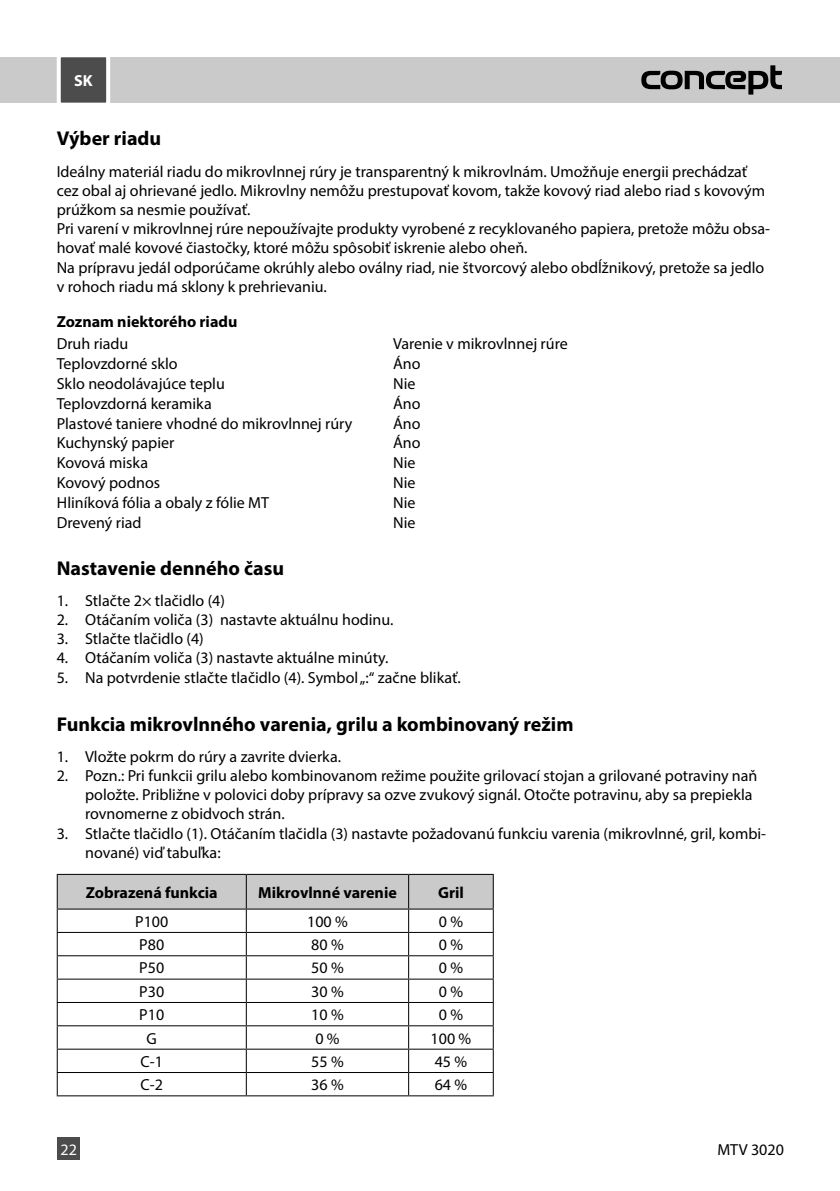
<style>
.page{position:relative;width:840px;height:1191px;background:#fff}
.page>*{position:absolute;margin:0;border:0;box-sizing:border-box;transform-origin:0 0}
.t1{font:700 20px "Myriad Pro";color:#000}
.t2{font:16px/19.2px "Myriad Pro";color:#000}
.t3{font:700 16px "Myriad Pro";color:#000}
.t4{font:700 16px "Myriad Pro";color:#fff}
.t5{font:16px "Myriad Pro";color:#fff}
</style>
<div class="page">
<hr style="left:57px;top:1095px;width:189px;height:1px;background:#000">
<hr style="left:246px;top:1095px;width:162px;height:1px;background:#000">
<hr style="left:408px;top:1095px;width:85px;height:1px;background:#000">
<svg style="left:57px;top:874px;width:436px;height:221px"></svg>
<hr style="left:246px;top:932px;width:162px;height:1px;background:#000">
<div style="left:0;top:57px;width:839px;height:46px;background:#cacaca"></div>
<svg style="left:641px;top:65px;width:140px;height:30px"></svg>
<svg style="left:56px;top:57px;width:54px;height:46px;background:#696969"></svg>
<div style="left:57px;top:1137px;width:23px;height:23px;background:#4c4c4c"></div>
<p class="t4" style="left:74px;top:70px;width:20px">SK</p>
<p class="t1" style="left:57px;top:126px;width:106px">Výber riadu</p>
<p class="t2" style="left:57px;top:161px;width:714px">Ideálny materiál riadu do mikrovlnnej rúry je transparentný k mikrovlnám. Umožňuje energii prechádzať cez obal aj ohrievané jedlo. Mikrovlny nemôžu prestupovať kovom, takže kovový riad alebo riad s kovovým prúžkom sa nesmie používať.<br>Pri varení v mikrovlnnej rúre nepoužívajte produkty vyrobené z recyklovaného papiera, pretože môžu obsa&shy;hovať malé kovové čiastočky, ktoré môžu spôsobiť iskrenie alebo oheň.<br>Na prípravu jedál odporúčame okrúhly alebo oválny riad, nie štvorcový alebo obdĺžnikový, pretože sa jedlo v rohoch riadu má sklony k prehrievaniu.</p>
<p class="t3" style="left:57px;top:311px;width:182px">Zoznam niektorého riadu</p>
<p class="t2" style="left:57px;top:333px;width:73px">Druh riadu</p>
<p class="t2" style="left:393px;top:333px;width:176px">Varenie v mikrovlnnej rúre</p>
<p class="t2" style="left:57px;top:353px;width:122px">Teplovzdorné sklo</p>
<p class="t2" style="left:393px;top:353px;width:29px">Áno</p>
<p class="t2" style="left:57px;top:373px;width:169px">Sklo neodolávajúce teplu</p>
<p class="t2" style="left:393px;top:373px;width:24px">Nie</p>
<p class="t2" style="left:57px;top:393px;width:156px">Teplovzdorná keramika</p>
<p class="t2" style="left:393px;top:393px;width:29px">Áno</p>
<p class="t2" style="left:57px;top:413px;width:297px">Plastové taniere vhodné do mikrovlnnej rúry</p>
<p class="t2" style="left:393px;top:413px;width:29px">Áno</p>
<p class="t2" style="left:57px;top:433px;width:119px">Kuchynský papier</p>
<p class="t2" style="left:393px;top:433px;width:29px">Áno</p>
<p class="t2" style="left:57px;top:453px;width:93px">Kovová miska</p>
<p class="t2" style="left:393px;top:453px;width:24px">Nie</p>
<p class="t2" style="left:57px;top:473px;width:105px">Kovový podnos</p>
<p class="t2" style="left:393px;top:473px;width:24px">Nie</p>
<p class="t2" style="left:57px;top:493px;width:213px">Hliníková fólia a obaly z fólie MT</p>
<p class="t2" style="left:393px;top:493px;width:24px">Nie</p>
<p class="t2" style="left:57px;top:513px;width:86px">Drevený riad</p>
<p class="t2" style="left:393px;top:513px;width:24px">Nie</p>
<p class="t1" style="left:57px;top:555px;width:229px">Nastavenie denného času</p>
<p class="t2" style="left:57px;top:590px;width:170px">1. Stlačte 2× tlačidlo (4)</p>
<p class="t2" style="left:57px;top:610px;width:338px">2. Otáčaním voliča (3) nastavte aktuálnu hodinu.</p>
<p class="t2" style="left:57px;top:629px;width:148px">3. Stlačte tlačidlo (4)</p>
<p class="t2" style="left:57px;top:648px;width:333px">4. Otáčaním voliča (3) nastavte aktuálne minúty.</p>
<p class="t2" style="left:57px;top:667px;width:405px">5. Na potvrdenie stlačte tlačidlo (4). Symbol „:“ začne blikať.</p>
<p class="t1" style="left:57px;top:711px;width:518px">Funkcia mikrovlnného varenia, grilu a kombinovaný režim</p>
<p class="t2" style="left:57px;top:746px;width:286px">1. Vložte pokrm do rúry a zavrite dvierka.</p>
<p class="t2" style="left:85px;top:766px;width:673px;text-indent:-28px">2. Pozn.: Pri funkcii grilu alebo kombinovanom režime použite grilovací stojan a grilované potraviny naň položte. Približne v polovici doby prípravy sa ozve zvukový signál. Otočte potravinu, aby sa prepiekla rovnomerne z obidvoch strán.</p>
<p class="t2" style="left:85px;top:823px;width:682px;text-indent:-28px">3. Stlačte tlačidlo (1). Otáčaním tlačidla (3) nastavte požadovanú funkciu varenia (mikrovlnné, gril, kombi&shy;nované) viď tabuľka:</p>
<p class="t3" style="left:86px;top:882px;width:133px">Zobrazená funkcia</p>
<p class="t3" style="left:258px;top:882px;width:140px">Mikrovlnné varenie</p>
<p class="t3" style="left:438px;top:882px;width:27px">Gril</p>
<p class="t2" style="left:135px;top:911px;width:35px">P100</p>
<p class="t2" style="left:307px;top:911px;width:42px">100 %</p>
<p class="t2" style="left:438px;top:911px;width:26px">0 %</p>
<p class="t2" style="left:139px;top:935px;width:26px">P80</p>
<p class="t2" style="left:311px;top:935px;width:34px">80 %</p>
<p class="t2" style="left:438px;top:935px;width:26px">0 %</p>
<p class="t2" style="left:139px;top:958px;width:26px">P50</p>
<p class="t2" style="left:311px;top:958px;width:34px">50 %</p>
<p class="t2" style="left:438px;top:958px;width:26px">0 %</p>
<p class="t2" style="left:139px;top:981px;width:26px">P30</p>
<p class="t2" style="left:311px;top:981px;width:34px">30 %</p>
<p class="t2" style="left:438px;top:981px;width:26px">0 %</p>
<p class="t2" style="left:139px;top:1005px;width:26px">P10</p>
<p class="t2" style="left:311px;top:1005px;width:34px">10 %</p>
<p class="t2" style="left:438px;top:1005px;width:26px">0 %</p>
<p class="t2" style="left:146px;top:1028px;width:12px">G</p>
<p class="t2" style="left:315px;top:1028px;width:26px">0 %</p>
<p class="t2" style="left:430px;top:1028px;width:42px">100 %</p>
<p class="t2" style="left:140px;top:1051px;width:24px">C-1</p>
<p class="t2" style="left:311px;top:1051px;width:34px">55 %</p>
<p class="t2" style="left:434px;top:1051px;width:34px">45 %</p>
<p class="t2" style="left:140px;top:1075px;width:24px">C-2</p>
<p class="t2" style="left:311px;top:1075px;width:34px">36 %</p>
<p class="t2" style="left:434px;top:1075px;width:34px">64 %</p>
<p class="t5" style="left:61px;top:1139px;width:18px">22</p>
<p class="t2" style="left:717px;top:1139px;width:68px">MTV 3020</p>
</div>
